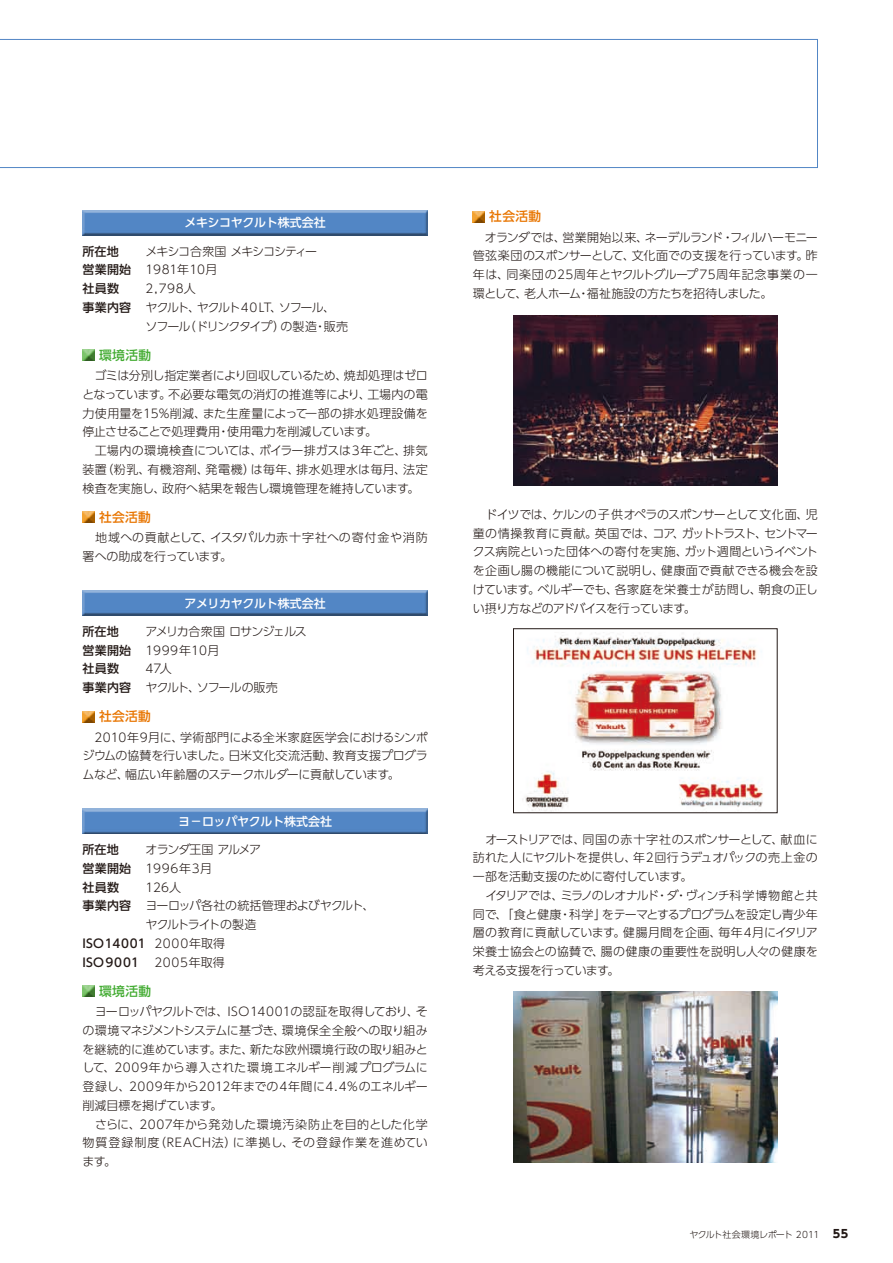
<style>
.page{position:relative;width:893px;height:1263px;background:#fff}
.page>*{position:absolute;margin:0;border:0;box-sizing:border-box;transform-origin:0 0}
.t1{font:500 12.75px "UD Shin Go Pro";letter-spacing:.025em;color:#e87500}
.t2{font:500 12.75px "UD Shin Go Pro";letter-spacing:.03em;color:#44ac33}
.t3{font:300 12px/18.8px "UD Shin Go Pro";letter-spacing:-.015em;color:#231916;text-align:justify}
.t4{font:300 12px/18.8px "UD Shin Go Pro";letter-spacing:.005em;color:#231916}
.t5{font:300 12px/18.8px "UD Shin Go Pro";letter-spacing:-.05em;color:#231916}
.t6{font:500 12px "UD Shin Go Pro";letter-spacing:-.03em;color:#fff}
.t7{font:300 12px "UD Shin Go Pro";letter-spacing:-.085em;color:#231916}
.t8{font:300 12px/18.8px "UD Shin Go Pro";letter-spacing:-.035em;color:#231916}
.t9{font:500 12px "UD Shin Go Pro";letter-spacing:.02em;color:#231916}
.t10{font:300 12px "UD Shin Go Pro";letter-spacing:-.09em;color:#231916}
.t11{font:300 12px/18.8px "UD Shin Go Pro";letter-spacing:-.075em;color:#231916}
.t12{font:500 12px "UD Shin Go Pro";letter-spacing:.045em;color:#231916}
.t13{font:300 12px "UD Shin Go Pro";letter-spacing:.035em;color:#231916}
.t14{font:300 9px "UD Shin Go Pro";letter-spacing:-.04em;color:#231916}
.s1{font-weight:500}
.s2{font-weight:300}
.s3{font-weight:700;font-size:11.25px}
</style>
<div class="page">
<div style="left:82px;top:208px;width:348px;height:28px;background:#231916;opacity:.75"></div>
<div style="left:82px;top:348px;width:15px;height:15px;background:#231916;opacity:.75"></div>
<div style="left:82px;top:510px;width:15px;height:15px;background:#231916;opacity:.75"></div>
<div style="left:82px;top:588px;width:348px;height:28px;background:#231916;opacity:.75"></div>
<div style="left:82px;top:710px;width:15px;height:15px;background:#231916;opacity:.75"></div>
<div style="left:82px;top:807px;width:348px;height:28px;background:#231916;opacity:.75"></div>
<div style="left:82px;top:984px;width:15px;height:15px;background:#231916;opacity:.75"></div>
<div style="left:472px;top:210px;width:15px;height:15px;background:#231916;opacity:.75"></div>
<img style="left:522px;top:632px;width:241px;height:179px">
<img style="left:513px;top:992px;width:264px;height:170px">
<img style="left:513px;top:315px;width:264px;height:171px">
<svg style="left:0;top:39px;width:818px;height:129px"></svg>
<p class="t6" style="left:184px;top:213px;width:143px">メキシコヤクルト株式会社</p>
<p class="t9" style="left:82px;top:241px;width:38px">所在地</p>
<p class="t5" style="left:82px;top:241px;width:236px;text-indent:63px">メキシコ合衆国 メキシコシティー<span class="s1">営業開始</span> 1981年10月<br><span class="s1">社員数</span></p>
<p class="t3" style="left:145px;top:279px;width:52px">2,798人</p>
<p class="t10" style="left:82px;top:298px;width:254px"><span class="s1">事業内容</span> ヤクルト、ヤクルト40 LT、ソフール、</p>
<p class="t7" style="left:145px;top:316px;width:204px">ソフール（ドリンクタイプ）の製造・販売</p>
<p class="t2" style="left:99px;top:345px;width:54px">環境活動</p>
<p class="t4" style="left:82px;top:366px;width:347px">　ゴミは分別し指定業者により回収しているため、焼却処理はゼロとなっています。不必要な電気の消灯の推進等により、工場内の電力使用量を15％削減、また生産量によって一部の排水処理設備を停止させることで処理費用・使用電力を削減しています。<br>　工場内の環境検査については、ボイラー排ガスは3年ごと、排気装置（粉乳、有機溶剤、発電機）は毎年、排水処理水は毎月、法定検査を実施し、政府へ結果を報告し環境管理を維持しています。</p>
<p class="t1" style="left:99px;top:507px;width:53px">社会活動</p>
<p class="t3" style="left:82px;top:528px;width:347px">　地域への貢献として、イスタパルカ赤十字社への寄付金や消防署への助成を行っています。</p>
<p class="t6" style="left:184px;top:593px;width:143px">アメリカヤクルト株式会社</p>
<p class="t9" style="left:82px;top:622px;width:38px">所在地</p>
<p class="t8" style="left:82px;top:622px;width:226px;text-indent:63px">アメリカ合衆国 ロサンジェルス<span class="s1">営業開始</span> 1999年10月<br><span class="s1">社員数</span></p>
<p class="t11" style="left:82px;top:659px;width:197px;text-indent:63px">47人<br><span class="s1">事業内容</span> ヤクルト、ソフールの販売</p>
<p class="t1" style="left:99px;top:706px;width:53px">社会活動</p>
<p class="t3" style="left:82px;top:727px;width:346px">　2010年9月に、学術部門による全米家庭医学会におけるシンポジウムの協賛を行いました。日米文化交流活動、教育支援プログラムなど、幅広い年齢層のステークホルダーに貢献しています。</p>
<p class="t6" style="left:178px;top:812px;width:155px">ヨ−ロッパヤクルト株式会社</p>
<p class="t9" style="left:82px;top:840px;width:38px">所在地</p>
<p class="t5" style="left:82px;top:840px;width:180px;text-indent:63px">オランダ王国 アルメア<span class="s1">営業開始</span> 1996年3月<br><span class="s1">社員数</span></p>
<p class="t3" style="left:145px;top:877px;width:37px">126人</p>
<p class="t3" style="left:82px;top:896px;width:293px"><span class="s1">事業内容</span> ヨーロッパ各社の統括管理およびヤクルト、</p>
<p class="t7" style="left:145px;top:915px;width:112px">ヤクルトライトの製造</p>
<p class="t9" style="left:82px;top:934px;width:144px">ISO14001 <span class="s2">2000年取得</span></p>
<p class="t12" style="left:82px;top:952px;width:58px">ISO9001</p>
<p class="t13" style="left:154px;top:952px;width:72px">2005年取得</p>
<p class="t2" style="left:99px;top:981px;width:54px">環境活動</p>
<p class="t4" style="left:82px;top:1002px;width:346px">　ヨーロッパヤクルトでは、ISO14001の認証を取得しており、その環境マネジメントシステムに基づき、環境保全全般への取り組みを継続的に進めています。また、新たな欧州環境行政の取り組みとして、2009年から導入された環境エネルギー削減プログラムに登録し、2009年から2012年までの4年間に4.4％のエネルギー削減目標を掲げています。<br>　さらに、2007年から発効した環境汚染防止を目的とした化学物質登録制度（REACH法）に準拠し、その登録作業を進めています。</p>
<p class="t1" style="left:489px;top:206px;width:53px">社会活動</p>
<p class="t3" style="left:472px;top:227px;width:346px">　オランダでは、営業開始以来、ネーデルランド・フィルハーモニー管弦楽団のスポンサーとして、文化面での支援を行っています。昨年は、同楽団の25周年とヤクルトグループ75周年記念事業の一環として、老人ホーム・福祉施設の方たちを招待しました。</p>
<p class="t3" style="left:472px;top:505px;width:347px">　ドイツでは、ケルンの子供オペラのスポンサーとして文化面、児童の情操教育に貢献。英国では、コア、ガットトラスト、セントマークス病院といった団体への寄付を実施、ガット週間というイベントを企画し腸の機能について説明し、健康面で貢献できる機会を設けています。ベルギーでも、各家庭を栄養士が訪問し、朝食の正しい摂り方などのアドバイスを行っています。</p>
<p class="t3" style="left:472px;top:829px;width:346px;text-align:left">　オーストリアでは、同国の赤十字社のスポンサーとして、献血に訪れた人にヤクルトを提供し、年2回行うデュオパックの売上金の一部を活動支援のために寄付しています。<br>　イタリアでは、ミラノのレオナルド・ダ・ヴィンチ科学博物館と共同で、「食と健康・科学」をテーマとするプログラムを設定し青少年層の教育に貢献しています。健腸月間を企画、毎年4月にイタリア栄養士協会との協賛で、腸の健康の重要性を説明し人々の健康を考える支援を行っています。</p>
<p class="t14" style="left:689px;top:1227px;width:160px">ヤクルト社会環境レポート 2011 <span class="s3">55</span></p>
</div>
